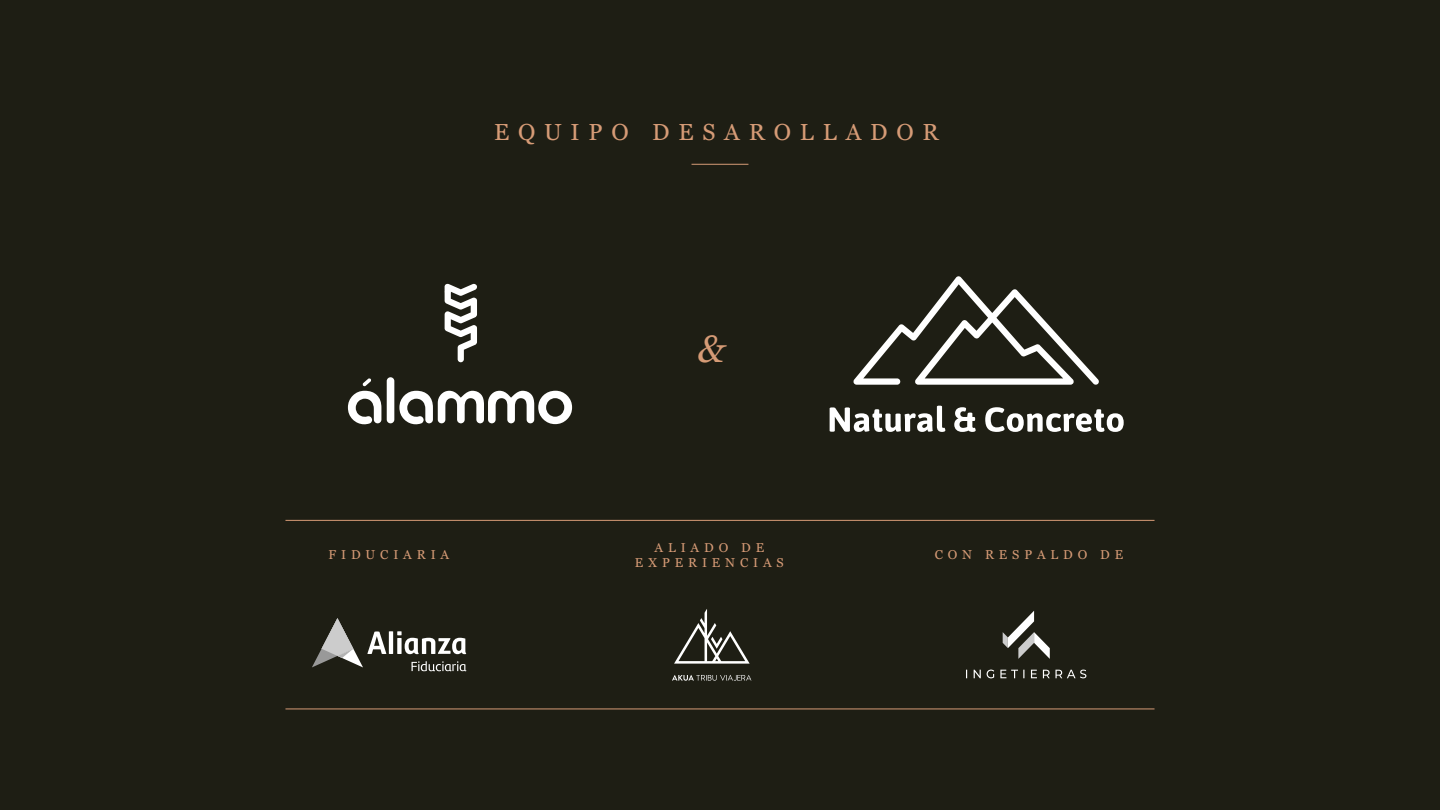
<style>
.page{position:relative;width:1440px;height:810px;background:#1e1e14}
.page>*{position:absolute;margin:0;border:0;box-sizing:border-box;transform-origin:0 0}
.t1{font:italic 38.25px "Georgia";color:#d69b76}
.t2{font:23.25px "Georgia";letter-spacing:.38em;color:#d69b76}
.t3{font:12.9px/15.3px "Georgia";letter-spacing:.38em;color:#d69b76;text-align:center}
</style>
<div class="page">
<svg style="left:853px;top:276px;width:246px;height:109px"></svg>
<svg style="left:830px;top:406px;width:115px;height:26px"></svg>
<svg style="left:954px;top:407px;width:22px;height:25px"></svg>
<svg style="left:985px;top:407px;width:139px;height:25px"></svg>
<svg style="left:348px;top:378px;width:33px;height:47px"></svg>
<svg style="left:387px;top:377px;width:185px;height:48px"></svg>
<svg style="left:445px;top:284px;width:32px;height:78px"></svg>
<hr style="left:692px;top:164px;width:56px;height:1px;background:#d69b76">
<svg style="left:1003px;top:611px;width:47px;height:48px"></svg>
<svg style="left:966px;top:670px;width:120px;height:8px"></svg>
<svg style="left:312px;top:618px;width:154px;height:53px"></svg>
<hr style="left:285px;top:520px;width:870px;height:1px;background:#d69b76">
<hr style="left:285px;top:709px;width:870px;height:1px;background:#d69b76">
<svg style="left:674px;top:609px;width:76px;height:55px"></svg>
<svg style="left:672px;top:675px;width:79px;height:6px"></svg>
<h2 class="t2" style="left:494px;top:115px;width:446px">EQUIPO DESAROLLADOR</h2>
<h1 class="t1" style="left:698px;top:321px;width:29px">&amp;</h1>
<p class="t3" style="left:635px;top:539px;width:151px">ALIADO DE<br>EXPERIENCIAS</p>
<p class="t3" style="left:329px;top:546px;width:122px">FIDUCIARIA</p>
<p class="t3" style="left:935px;top:546px;width:190px">CON RESPALDO DE</p>
</div>
